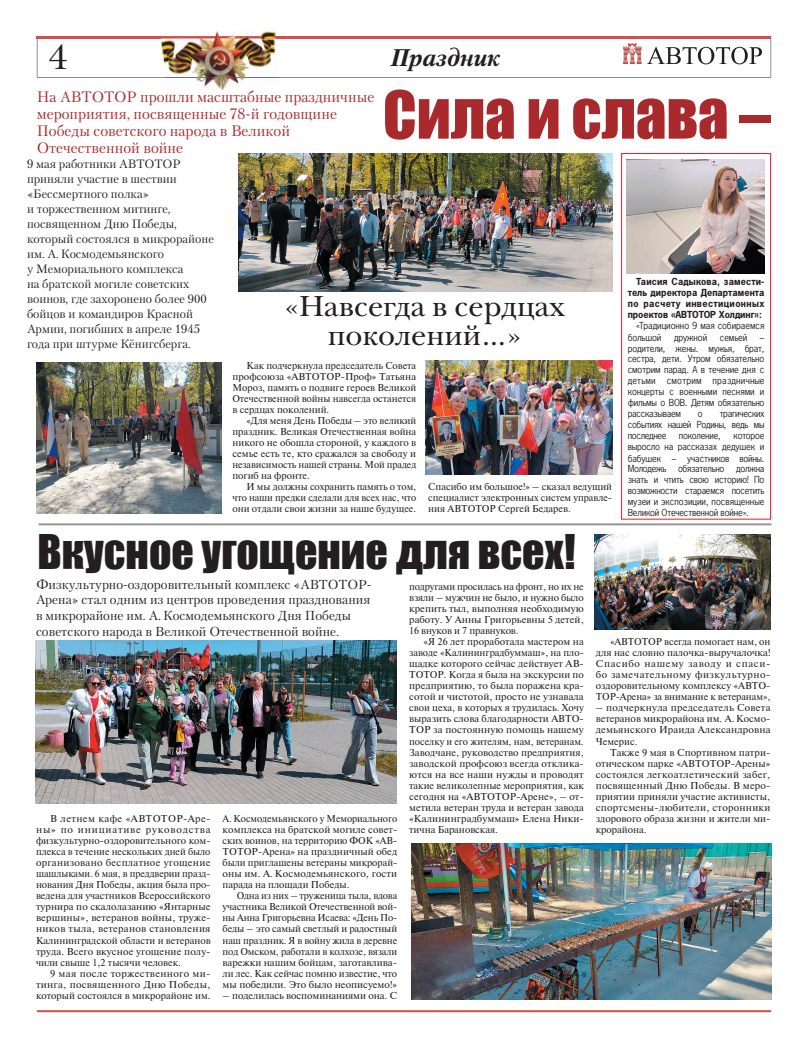
<style>
.page{position:relative;width:808px;height:1049px;background:#fff}
.page>*{position:absolute;margin:0;border:0;box-sizing:border-box;transform-origin:0 0}
.t1{font:61px "Impact";color:#a92a2c}
.t2{font:43.9px "Impact";color:#231f20}
.t3{font:36px "New Baskerville C";color:#231f20}
.t4{font:30px/29px "New Baskerville C";color:#231f20;text-align:center}
.t5{font:italic 700 24px "Petersburg C";color:#231f20}
.t6{font:15px/17px "Petersburg C";color:#a92a2c}
.t7{font:13px/15.6px "Petersburg C";color:#231f20}
.t8{font:12px/15px "Petersburg C";color:#231f20}
.t9{font:10px/11.1px "Newton";color:#231f20;text-align:justify}
.t10{font:10px/10.9px "Paper Gothic";letter-spacing:-.02em;color:#231f20;text-align:justify}
.t11{font:700 10px/11px "Paper Gothic";letter-spacing:.015em;color:#231f20;text-align:justify}
</style>
<div class="page">
<hr style="left:37px;top:1010px;width:734px;height:2px;background:#d14f4c">
<img style="left:37px;top:363px;width:184px;height:151px">
<img style="left:425px;top:360px;width:187px;height:114px">
<img style="left:238px;top:153px;width:374px;height:139px">
<img style="left:36px;top:641px;width:360px;height:163px">
<img style="left:594px;top:534px;width:176px;height:95px">
<img style="left:411px;top:843px;width:360px;height:156px">
<hr style="left:39px;top:523px;width:732px;height:2px;background:#939598">
<div style="left:621px;top:153px;width:150px;height:367px;border:1px solid #ea1a2d"></div>
<img style="left:626px;top:160px;width:139px;height:114px">
<svg style="left:37px;top:38px;width:734px;height:40px"></svg>
<hr style="left:37px;top:36px;width:734px;height:2px;background:#d14f4c">
<img style="left:161px;top:31px;width:119px;height:59px">
<img style="left:166px;top:90px;width:57px;height:6px">
<img style="left:164px;top:77px;width:115px;height:1px">
<img style="left:161px;top:36px;width:115px;height:2px">
<h3 class="t3" style="left:48px;top:36px;width:21px">4</h3>
<h3 class="t5" style="left:391px;top:44px;width:111px">Праздник</h3>
<h3 class="t6" style="left:37px;top:88px;width:339px">На АВТОТОР прошли масштабные праздничные мероприятия, посвященные 78-й годовщине Победы советского народа в Великой Отечественной вой не</h3>
<h1 class="t1" style="left:383px;top:67px;width:388px">Сила и слава –</h1>
<p class="t8" style="left:27px;top:156px;width:188px">9 мая работники АВТОТОР приняли участие в шествии «Бессмертного полка»<br>и торжественном митинге, посвященном Дню Победы, который состоялся в микрорайоне им. А. Космодемьянского<br>у Мемориального комплекса<br>на братской могиле советских воинов, где захоронено более 900 бойцов и командиров Красной<br>Армии, погибших в апреле 1945 года при штурме Кёнигсберга.</p>
<h3 class="t4" style="left:284px;top:292px;width:282px">«Навсегда в сердцах поколений…»</h3>
<p class="t9" style="left:232px;top:359px;width:185px;text-indent:14px">Как подчеркнула председатель Совета профсоюза «АВТОТОР-Проф» Татьяна Мороз, память о подвиге героев Великой Отечественной вой ны навсегда останется в сердцах поколений.</p>
<p class="t9" style="left:232px;top:414px;width:185px;text-indent:14px">«Для меня День Победы – это великий праздник. Великая Отечественная вой на никого не обошла стороной, у каждого в семье есть те, кто сражался за свободу и независимость нашей страны. Мой прадед погиб на фронте.</p>
<p class="t9" style="left:232px;top:481px;width:185px;text-indent:14px">И мы должны сохранить память о том, что наши предки сделали для всех нас, что они отдали свои жизни за наше будущее.</p>
<p class="t9" style="left:428px;top:481px;width:185px">Спасибо им большое!» – сказал ведущий специалист электронных систем управле&shy;ния АВТОТОР Сергей Бедарев.</p>
<h2 class="t2" style="left:37px;top:518px;width:540px">Вкусное угощение для всех!</h2>
<p class="t11" style="left:628px;top:276px;width:138px;text-indent:8px">Таисия Садыкова, замести&shy;тель директора Департамента по расчету инвестиционных проектов «АВТОТОР Холдинг»:</p>
<p class="t10" style="left:628px;top:320px;width:138px;line-height:11.7px;text-indent:9px">«Традиционно 9 мая собираемся большой</p>
<p class="t10" style="left:674px;top:332px;width:35px">дружной</p>
<p class="t10" style="left:720px;top:332px;width:29px">семьей</p>
<p class="t10" style="left:628px;top:332px;width:138px;text-indent:132px">– родители, жены. мужья, брат, сестра, дети. Утром обязательно смотрим парад. А в течение дня с детьми смотрим праздничные концерты с военными песнями и фильмы о ВОВ. Детям обязательно рассказываем</p>
<p class="t10" style="left:628px;top:408px;width:138px;text-indent:92px">трагических событиях нашей Родины, ведь мы последнее поколение,</p>
<p class="t10" style="left:698px;top:408px;width:6px">о</p>
<p class="t10" style="left:628px;top:430px;width:138px;line-height:11.4px;text-indent:106px">которое выросло на рассказах дедушек и бабушек – участников войны.</p>
<p class="t10" style="left:628px;top:463px;width:138px">Молодежь обязательно должна знать и чтить свою историю! По возможности стараемся посетить музеи и экспозиции, посвященные Великой Отечественной войне».</p>
<h3 class="t7" style="left:36px;top:576px;width:337px">Физкультурно- оздоровительный комплекс «АВТОТОР-Арена» стал одним из центров проведения празднования в микрорайоне им. А. Космодемьянского Дня Победы советского народа в Великой Отечественной вой не.</h3>
<p class="t9" style="left:36px;top:812px;width:176px;text-indent:14px">В летнем кафе «АВТОТОР-Аре&shy;ны» по инициативе руководства физкультурно- оздоровительного ком&shy;плекса в течение нескольких дней было организовано бесплатное угощение шашлыками. 6 мая, в преддверии празд&shy;нования Дня Победы, акция была про&shy;ведена для участников Всероссийского турнира по скалолазанию «Янтарные вершины», ветеранов вой ны, труже&shy;ников тыла, ветеранов становления Калининградской области и ветеранов труда. Всего вкусное угощение полу&shy;чили свыше 1,2 тысячи человек.</p>
<p class="t9" style="left:36px;top:967px;width:176px;text-indent:14px">9 мая после торжественного ми&shy;тинга, посвященного Дню Победы, который состоялся в микрорайоне им.</p>
<p class="t9" style="left:223px;top:812px;width:176px">А. Космодемьянского у Мемориального комплекса на братской могиле совет&shy;ских воинов, на территорию ФОК «АВ-ТОТОР-Арена» на праздничный обед были приглашены ветераны микрорай&shy;оны им. А. Космодемьянского, гости парада на площади Победы.</p>
<p class="t9" style="left:223px;top:890px;width:176px;text-indent:14px">Одна из них – труженица тыла, вдова участника Великой Отечественной вой&shy;ны Анна Григорьевна Исаева: «День По&shy;беды – это самый светлый и радостный наш праздник. Я в вой ну жила в деревне под Омском, работали в колхозе, вязали варежки нашим бойцам, заготавлива&shy;ли лес. Как сейчас помню известие, что мы победили. Это было неописуемо!»</p>
<p class="t9" style="left:223px;top:989px;width:176px">– поделилась воспоминаниями она. С</p>
<p class="t9" style="left:409px;top:580px;width:176px">подругами просилась на фронт, но их не взяли – мужчин не было, и нужно было крепить тыл, выполняя необходимую работу. У Анны Григорьевны 5 детей, 16 внуков и 7 правнуков.</p>
<p class="t9" style="left:409px;top:636px;width:176px;text-indent:14px">«Я 26 лет проработала мастером на заводе «Калининградбуммаш», на пло&shy;щадке которого сейчас действует АВ-ТОТОР. Когда я была на экскурсии по предприятию, то была поражена кра&shy;сотой и чистотой, просто не узнавала свои цеха, в которых я трудилась. Хочу выразить слова благодарности АВТО-ТОР за постоянную помощь нашему поселку и его жителям, нам, ветеранам.<br>Заводчане, руководство предприятия, заводской профсоюз всегда отклика&shy;ются на все наши нужды и проводят такие великолепные мероприятия, как сегодня на «АВТОТОР-Арене», – от&shy;метила ветеран труда и ветеран завода «Калининградбуммаш» Елена Ники&shy;тична Барановская.</p>
<p class="t9" style="left:596px;top:636px;width:176px;text-indent:14px">«АВТОТОР всегда помогает нам, он для нас словно палочка- выручалочка!<br>Спасибо нашему заводу и спаси&shy;бо замечательному физкультурно&shy;оздоровительному комплексу «АВТО-ТОР-Арена» за внимание к ветеранам»,</p>
<p class="t9" style="left:596px;top:702px;width:176px">– подчеркнула председатель Совета ветеранов микрорайона им. А. Космо&shy;демьянского Ираида Александровна Чемерис.</p>
<p class="t9" style="left:596px;top:746px;width:176px;text-indent:14px">Также 9 мая в Спортивном патри&shy;отическом парке «АВТОТОР-Арены» состоялся легкоатлетический забег, посвященный Дню Победы. В меро&shy;приятии приняли участие активисты, спортсмены- любители, сторонники здорового образа жизни и жители ми&shy;крорайона.</p>
</div>
